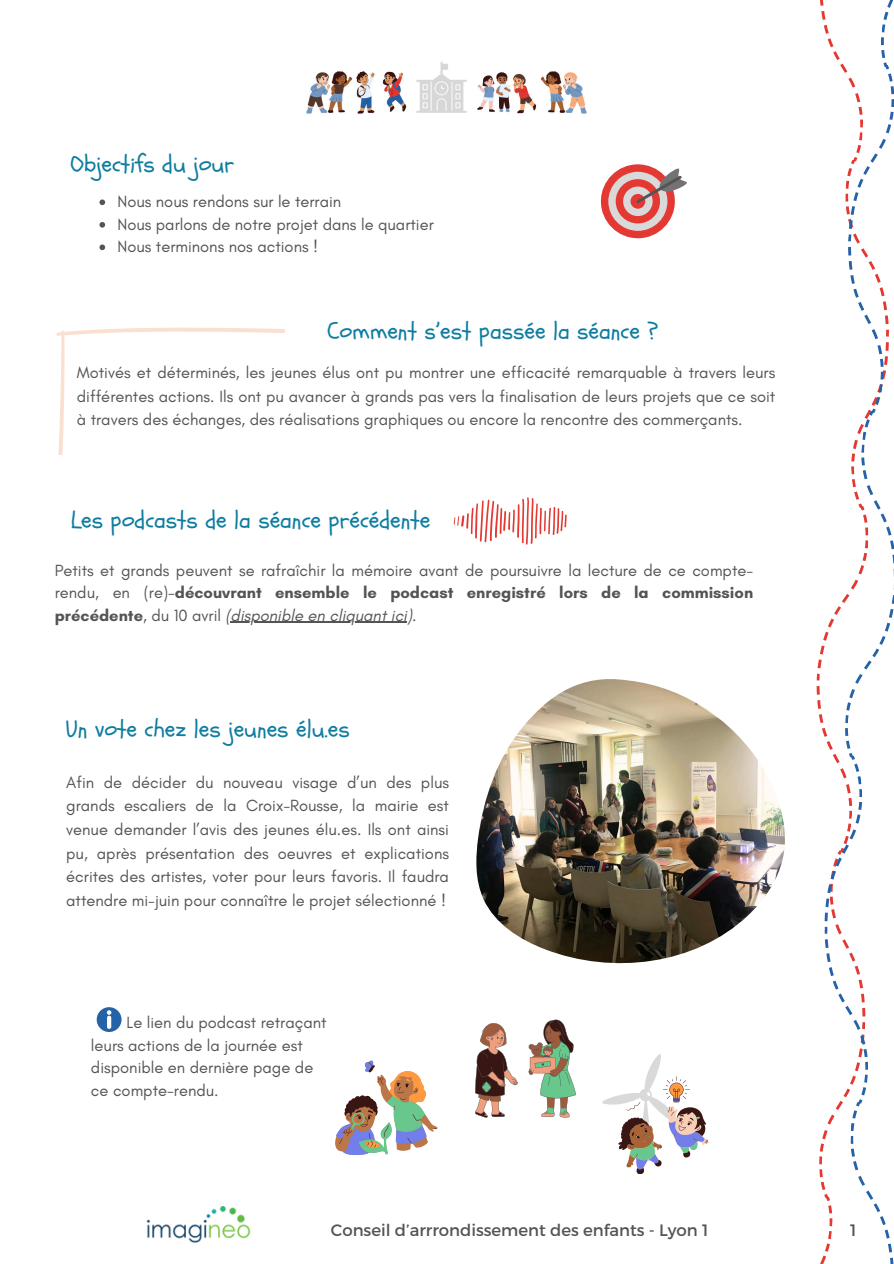
<style>
.page{position:relative;width:894px;height:1264px;background:#fff}
.page>*{position:absolute;margin:0;border:0;box-sizing:border-box;transform-origin:0 0}
.t1{font:24px "Schoolbell";color:#0e7da0}
.t2{font:16.5px/23.7px "Glacial Indifference";color:#545454;text-align:justify}
.t3{font:16.5px "Montserrat";color:#545454}
.s1{font-weight:700}
.s2{font-style:italic}
</style>
<div class="page">
<svg style="left:56px;top:327px;width:228px;height:127px"></svg>
<img style="left:146px;top:1206px;width:105px;height:36px">
<svg style="left:784px;top:0;width:109px;height:1263px"></svg>
<img style="left:306px;top:62px;width:281px;height:52px">
<svg style="left:602px;top:1054px;width:106px;height:119px"></svg>
<svg style="left:335px;top:1060px;width:102px;height:95px"></svg>
<svg style="left:475px;top:1019px;width:101px;height:98px"></svg>
<svg style="left:453px;top:497px;width:113px;height:48px"></svg>
<svg style="left:600px;top:164px;width:87px;height:74px"></svg>
<img style="left:476px;top:679px;width:308px;height:284px">
<hr style="left:230px;top:622px;width:177px;height:1px;background:#545454">
<svg style="left:99px;top:199px;width:6px;height:6px"></svg>
<svg style="left:99px;top:222px;width:6px;height:6px"></svg>
<svg style="left:99px;top:244px;width:6px;height:6px"></svg>
<svg style="left:97px;top:1007px;width:24px;height:24px"></svg>
<p class="t1" style="left:71px;top:148px;width:165px">Objectifs du jour</p>
<p class="t2" style="left:117px;top:190px;width:225px">Nous nous rendons sur le terrain</p>
<p class="t2" style="left:117px;top:212px;width:318px">Nous parlons de notre projet dans le quartier</p>
<p class="t2" style="left:117px;top:235px;width:202px">Nous terminons nos actions !</p>
<p class="t1" style="left:327px;top:315px;width:332px">Comment s’est passée la séance ?</p>
<p class="t2" style="left:77px;top:360px;width:699px">Motivés et déterminés, les jeunes élus ont pu montrer une efficacité remarquable à travers leurs différentes actions. Ils ont pu avancer à grands pas vers la finalisation de leurs projets que ce soit à travers des échanges, des réalisations graphiques ou encore la rencontre des commerçants.</p>
<p class="t1" style="left:71px;top:504px;width:361px">Les podcasts de la séance précédente</p>
<p class="t2" style="left:55px;top:558px;width:699px;line-height:22.5px">Petits et grands peuvent se rafraîchir la mémoire avant de poursuivre la lecture de ce compte&shy;rendu, en (re)-<span class="s1">découvrant ensemble le podcast enregistré lors de la commission précédente</span>, du 10 avril <span class="s2">(disponible en cliquant ici)</span>.</p>
<p class="t1" style="left:66px;top:713px;width:285px">Un vote chez les jeunes élu.es</p>
<p class="t2" style="left:66px;top:770px;width:384px">Afin de décider du nouveau visage d’un des plus grands escaliers de la Croix-Rousse, la mairie est venue demander l’avis des jeunes élu.es. Ils ont ainsi pu, après présentation des oeuvres et explications écrites des artistes, voter pour leurs favoris. Il faudra attendre mi-juin pour connaître le projet sélectionné !</p>
<p class="t2" style="left:91px;top:1011px;width:237px;line-height:22.5px;text-align:left;text-indent:36px">Le lien du podcast retraçant leurs actions de la journée est disponible en dernière page de ce compte-rendu.</p>
<p class="t3" style="left:331px;top:1219px;width:379px">Conseil d’arrrondissement des enfants - Lyon 1</p>
<p class="t3" style="left:850px;top:1219px;width:8px">1</p>
</div>
